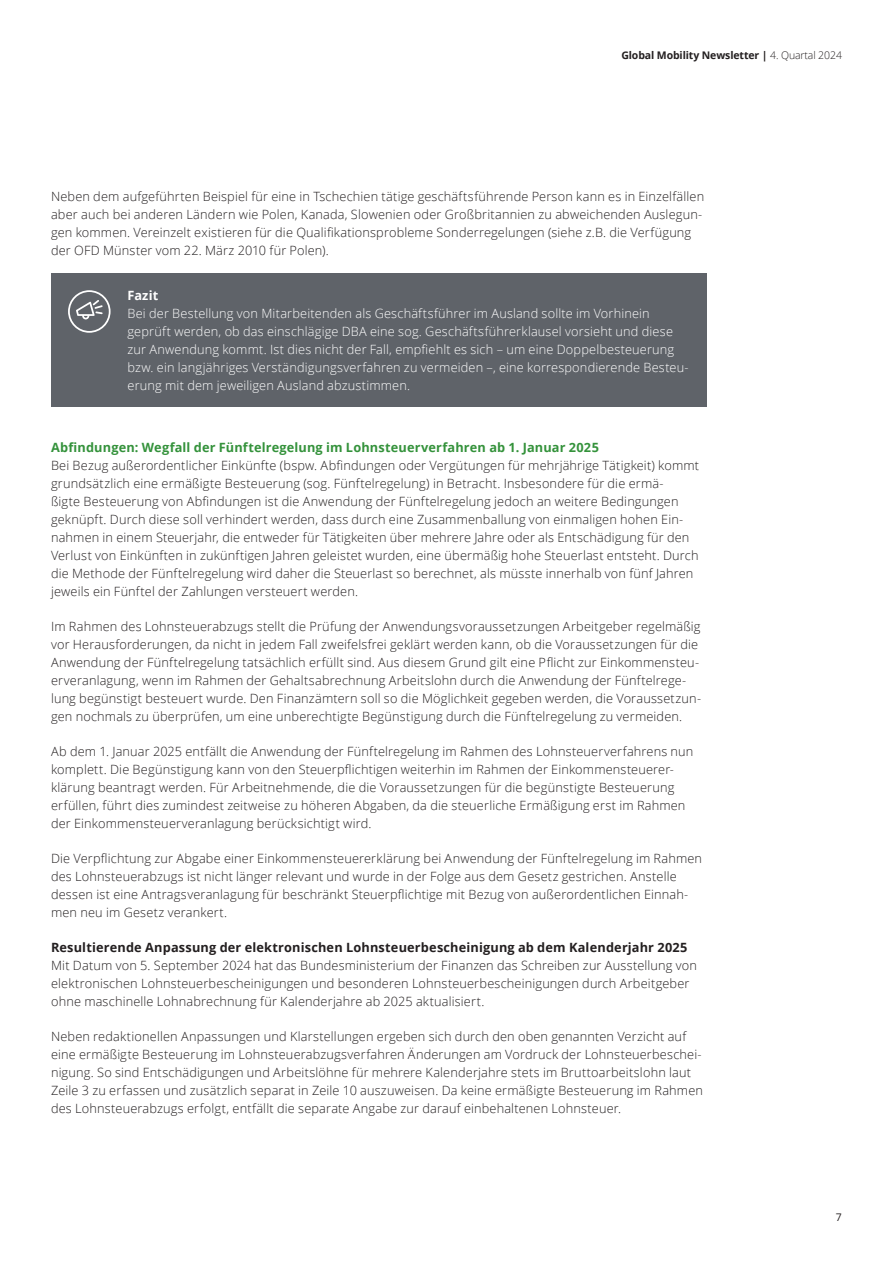
<style>
.page{position:relative;width:893px;height:1263px;background:#fff}
.page>*{position:absolute;margin:0;border:0;box-sizing:border-box;transform-origin:0 0}
.t1{font:300 12.75px/18px "Open Sans";letter-spacing:.01em;color:#231f20}
.t2{font:300 12.75px/18px "Open Sans";letter-spacing:.01em;color:#fff}
.t3{font:700 12.75px "Open Sans";letter-spacing:.015em;color:#231f20}
.t4{font:700 12.75px "Open Sans";letter-spacing:.01em;color:#34923b}
.t5{font:700 12.75px "Open Sans";letter-spacing:.01em;color:#fff}
.t6{font:700 10.5px "Open Sans";letter-spacing:-.01em;color:#231f20}
.t7{font:10.5px "Open Sans";color:#231f20}
.s1{font-weight:300}
</style>
<div class="page">
<div style="left:51px;top:273px;width:656px;height:134px;background:#5f6369"></div>
<svg style="left:68px;top:290px;width:43px;height:43px"></svg>
<p class="t6" style="left:621px;top:48px;width:222px">Global Mobility Newsletter | <span class="s1">4. Quartal 2024</span></p>
<p class="t1" style="left:51px;top:187px;width:655px">Neben dem aufgeführten Beispiel für eine in Tschechien tätige geschäftsführende Person kann es in Einzelfällen aber auch bei anderen Ländern wie Polen, Kanada, Slowenien oder Großbritannien zu abweichenden Auslegun&shy;gen kommen. Vereinzelt existieren für die Qualifikationsprobleme Sonderregelungen (siehe z.B. die Verfügung der OFD Münster vom 22. März 2010 für Polen).</p>
<p class="t5" style="left:128px;top:286px;width:32px">Fazit</p>
<p class="t2" style="left:128px;top:304px;width:563px">Bei der Bestellung von Mitarbeitenden als Geschäftsführer im Ausland sollte im Vorhinein geprüft werden, ob das einschlägige DBA eine sog. Geschäftsführerklausel vorsieht und diese zur Anwendung kommt. Ist dies nicht der Fall, empfiehlt es sich – um eine Doppelbesteuerung bzw. ein langjähriges Verständigungsverfahren zu vermeiden –, eine korrespondierende Besteu&shy;erung mit dem jeweiligen Ausland abzustimmen.</p>
<p class="t4" style="left:51px;top:438px;width:549px">Abfindungen: Wegfall der Fünftelregelung im Lohnsteuerverfahren ab 1. Januar 2025</p>
<p class="t1" style="left:51px;top:456px;width:650px">Bei Bezug außerordentlicher Einkünfte (bspw. Abfindungen oder Vergütungen für mehrjährige Tätigkeit) kommt grundsätzlich eine ermäßigte Besteuerung (sog. Fünftelregelung) in Betracht. Insbesondere für die ermä-<br>ßigte Besteuerung von Abfindungen ist die Anwendung der Fünftelregelung jedoch an weitere Bedingungen geknüpft. Durch diese soll verhindert werden, dass durch eine Zusammenballung von einmaligen hohen Ein&shy;nahmen in einem Steuerjahr, die entweder für Tätigkeiten über mehrere Jahre oder als Entschädigung für den Verlust von Einkünften in zukünftigen Jahren geleistet wurden, eine übermäßig hohe Steuerlast entsteht. Durch die Methode der Fünftelregelung wird daher die Steuerlast so berechnet, als müsste innerhalb von fünf Jahren jeweils ein Fünftel der Zahlungen versteuert werden.</p>
<p class="t1" style="left:51px;top:617px;width:652px">Im Rahmen des Lohnsteuerabzugs stellt die Prüfung der Anwendungsvoraussetzungen Arbeitgeber regelmäßig vor Herausforderungen, da nicht in jedem Fall zweifelsfrei geklärt werden kann, ob die Voraussetzungen für die Anwendung der Fünftelregelung tatsächlich erfüllt sind. Aus diesem Grund gilt eine Pflicht zur Einkommensteu&shy;erveranlagung, wenn im Rahmen der Gehaltsabrechnung Arbeitslohn durch die Anwendung der Fünftelrege&shy;lung begünstigt besteuert wurde. Den Finanzämtern soll so die Möglichkeit gegeben werden, die Voraussetzun&shy;gen nochmals zu überprüfen, um eine unberechtigte Begünstigung durch die Fünftelregelung zu vermeiden.</p>
<p class="t1" style="left:51px;top:742px;width:644px">Ab dem 1. Januar 2025 entfällt die Anwendung der Fünftelregelung im Rahmen des Lohnsteuerverfahrens nun komplett. Die Begünstigung kann von den Steuerpflichtigen weiterhin im Rahmen der Einkommensteuerer&shy;klärung beantragt werden. Für Arbeitnehmende, die die Voraussetzungen für die begünstigte Besteuerung erfüllen, führt dies zumindest zeitweise zu höheren Abgaben, da die steuerliche Ermäßigung erst im Rahmen der Einkommensteuerveranlagung berücksichtigt wird.</p>
<p class="t1" style="left:51px;top:849px;width:653px">Die Verpflichtung zur Abgabe einer Einkommensteuererklärung bei Anwendung der Fünftelregelung im Rahmen des Lohnsteuerabzugs ist nicht länger relevant und wurde in der Folge aus dem Gesetz gestrichen. Anstelle dessen ist eine Antragsveranlagung für beschränkt Steuerpflichtige mit Bezug von außerordentlichen Einnah&shy;men neu im Gesetz verankert.</p>
<p class="t3" style="left:51px;top:939px;width:638px">Resultierende Anpassung der elektronischen Lohnsteuerbescheinigung ab dem Kalenderjahr 2025</p>
<p class="t1" style="left:51px;top:956px;width:647px">Mit Datum von 5. September 2024 hat das Bundesministerium der Finanzen das Schreiben zur Ausstellung von elektronischen Lohnsteuerbescheinigungen und besonderen Lohnsteuerbescheinigungen durch Arbeitgeber ohne maschinelle Lohnabrechnung für Kalenderjahre ab 2025 aktualisiert.</p>
<p class="t1" style="left:51px;top:1027px;width:653px">Neben redaktionellen Anpassungen und Klarstellungen ergeben sich durch den oben genannten Verzicht auf eine ermäßigte Besteuerung im Lohnsteuerabzugsverfahren Änderungen am Vordruck der Lohnsteuerbeschei&shy;nigung. So sind Entschädigungen und Arbeitslöhne für mehrere Kalenderjahre stets im Bruttoarbeitslohn laut Zeile 3 zu erfassen und zusätzlich separat in Zeile 10 auszuweisen. Da keine ermäßigte Besteuerung im Rahmen des Lohnsteuerabzugs erfolgt, entfällt die separate Angabe zur darauf einbehaltenen Lohnsteuer.</p>
<p class="t7" style="left:836px;top:1210px;width:8px">7</p>
</div>
